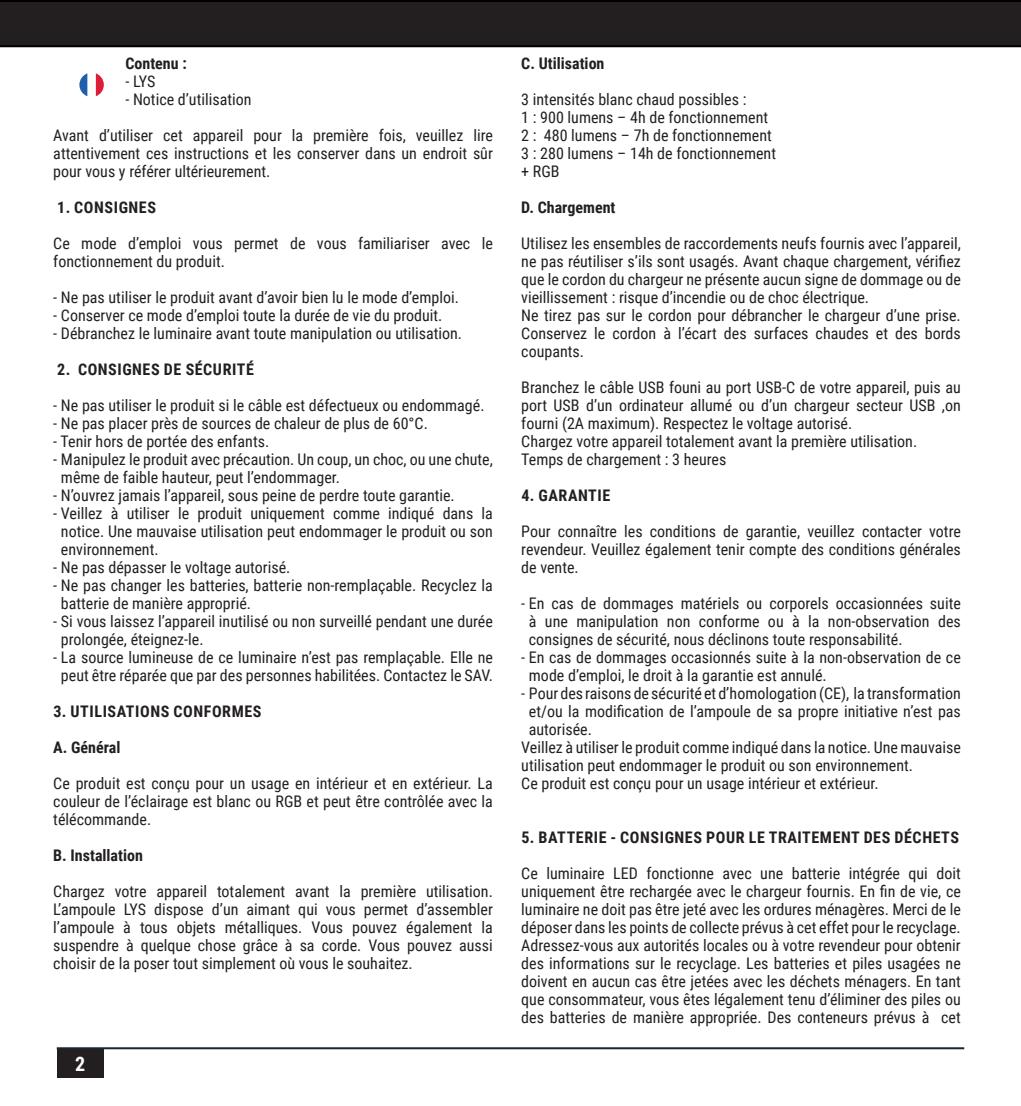
<style>
.page{position:relative;width:1021px;height:1106px;background:#fff}
.page>*{position:absolute;margin:0;border:0;box-sizing:border-box;transform-origin:0 0}
.t1{font:700 20px "Roboto Condensed";color:#fff}
.t2{font:16px/18px "Roboto Condensed";color:#231f20;text-align:justify}
.t3{font:700 16px "Roboto Condensed";letter-spacing:.035em;color:#231f20}
.t4{font:700 16px "Roboto Condensed";color:#231f20}
</style>
<div class="page">
<div style="left:57px;top:1049px;width:46px;height:28px;background:#231f20"></div>
<svg style="left:79px;top:73px;width:25px;height:24px"></svg>
<svg style="left:96px;top:73px;width:8px;height:23px"></svg>
<svg style="left:79px;top:73px;width:8px;height:23px"></svg>
<svg style="left:0;top:0;width:1020px;height:47px;background:#201c1d"></svg>
<hr style="left:57px;top:1047px;width:907px;height:2px;background:#182733">
<p class="t4" style="left:125px;top:52px;width:63px">Contenu :</p>
<p class="t2" style="left:125px;top:71px;width:31px">- LYS</p>
<p class="t2" style="left:125px;top:89px;width:128px">- Notice d’utilisation</p>
<p class="t2" style="left:53px;top:125px;width:441px">Avant d’utiliser cet appareil pour la première fois, veuillez lire attentivement ces instructions et les conserver dans un endroit sûr pour vous y référer ultérieurement.</p>
<p class="t3" style="left:57px;top:196px;width:100px">1. CONSIGNES</p>
<p class="t2" style="left:53px;top:233px;width:441px">Ce mode d’emploi vous permet de vous familiariser avec le fonctionnement du produit.</p>
<p class="t2" style="left:53px;top:287px;width:407px">- Ne pas utiliser le produit avant d’avoir bien lu le mode d’emploi.</p>
<p class="t2" style="left:53px;top:305px;width:391px">- Conserver ce mode d’emploi toute la durée de vie du produit.</p>
<p class="t2" style="left:53px;top:323px;width:410px">- Débranchez le luminaire avant toute manipulation ou utilisation.</p>
<p class="t3" style="left:57px;top:358px;width:198px">2. CONSIGNES DE SÉCURITÉ</p>
<p class="t2" style="left:53px;top:395px;width:432px">- Ne pas utiliser le produit si le câble est défectueux ou endommagé.</p>
<p class="t2" style="left:53px;top:413px;width:376px">- Ne pas placer près de sources de chaleur de plus de 60°C.</p>
<p class="t2" style="left:53px;top:431px;width:217px">- Tenir hors de portée des enfants.</p>
<p class="t2" style="left:61px;top:449px;width:433px;text-indent:-8px">- Manipulez le produit avec précaution. Un coup, un choc, ou une chute, même de faible hauteur, peut l’endommager.</p>
<p class="t2" style="left:53px;top:485px;width:403px">- N’ouvrez jamais l’appareil, sous peine de perdre toute garantie.</p>
<p class="t2" style="left:61px;top:503px;width:433px;text-indent:-8px">- Veillez à utiliser le produit uniquement comme indiqué dans la notice. Une mauvaise utilisation peut endommager le produit ou son environnement.</p>
<p class="t2" style="left:53px;top:557px;width:238px">- Ne pas dépasser le voltage autorisé.</p>
<p class="t2" style="left:61px;top:575px;width:433px;text-indent:-8px">- Ne pas changer les batteries, batterie non-remplaçable. Recyclez la batterie de manière approprié.</p>
<p class="t2" style="left:61px;top:611px;width:433px;text-indent:-8px">- Si vous laissez l’appareil inutilisé ou non surveillé pendant une durée prolongée, éteignez-le.</p>
<p class="t2" style="left:53px;top:647px;width:441px;text-align:center">- La source lumineuse de ce luminaire n’est pas remplaçable. Elle ne peut être réparée que par des personnes habilitées. Contactez le SAV.</p>
<p class="t3" style="left:54px;top:700px;width:209px">3. UTILISATIONS CONFORMES</p>
<p class="t4" style="left:53px;top:736px;width:69px">A. Général</p>
<p class="t2" style="left:53px;top:773px;width:441px">Ce produit est conçu pour un usage en intérieur et en extérieur. La couleur de l’éclairage est blanc ou RGB et peut être contrôlée avec la télécommande.</p>
<p class="t4" style="left:53px;top:844px;width:91px">B. Installation</p>
<p class="t2" style="left:53px;top:881px;width:441px">Chargez votre appareil totalement avant la première utilisation.<br>L’ampoule LYS dispose d’un aimant qui vous permet d’assembler l’ampoule à tous objets métalliques. Vous pouvez également la suspendre à quelque chose grâce à sa corde. Vous pouvez aussi choisir de la poser tout simplement où vous le souhaitez.</p>
<p class="t1" style="left:75px;top:1049px;width:12px">2</p>
<p class="t4" style="left:521px;top:52px;width:85px">C. Utilisation</p>
<p class="t2" style="left:521px;top:89px;width:227px">3 intensités blanc chaud possibles :</p>
<p class="t2" style="left:521px;top:107px;width:248px">1 : 900 lumens – 4h de fonctionnement</p>
<p class="t2" style="left:521px;top:125px;width:252px">2 : 480 lumens – 7h de fonctionnement</p>
<p class="t2" style="left:521px;top:143px;width:256px">3 : 280 lumens – 14h de fonctionnement</p>
<p class="t2" style="left:521px;top:161px;width:40px">+ RGB</p>
<p class="t4" style="left:521px;top:196px;width:96px">D. Chargement</p>
<p class="t2" style="left:521px;top:233px;width:441px">Utilisez les ensembles de raccordements neufs fournis avec l’appareil, ne pas réutiliser s’ils sont usagés. Avant chaque chargement, vérifiez que le cordon du chargeur ne présente aucun signe de dommage ou de vieillissement : risque d’incendie ou de choc électrique.</p>
<p class="t2" style="left:521px;top:305px;width:441px">Ne tirez pas sur le cordon pour débrancher le chargeur d’une prise.<br>Conservez le cordon à l’écart des surfaces chaudes et des bords coupants.</p>
<p class="t2" style="left:521px;top:377px;width:441px">Branchez le câble USB founi au port USB-C de votre appareil, puis au port USB d’un ordinateur allumé ou d’un chargeur secteur USB ,on fourni (2A maximum). Respectez le voltage autorisé.</p>
<p class="t2" style="left:521px;top:431px;width:397px">Chargez votre appareil totalement avant la première utilisation.</p>
<p class="t2" style="left:521px;top:449px;width:206px">Temps de chargement : 3 heures</p>
<p class="t3" style="left:521px;top:484px;width:90px">4. GARANTIE</p>
<p class="t2" style="left:521px;top:521px;width:441px">Pour connaître les conditions de garantie, veuillez contacter votre revendeur. Veuillez également tenir compte des conditions générales de vente.</p>
<p class="t2" style="left:529px;top:593px;width:433px;text-indent:-8px">- En cas de dommages matériels ou corporels occasionnées suite à une manipulation non conforme ou à la non-observation des consignes de sécurité, nous déclinons toute responsabilité.</p>
<p class="t2" style="left:529px;top:647px;width:433px;text-indent:-8px">- En cas de dommages occasionnés suite à la non-observation de ce mode d’emploi, le droit à la garantie est annulé.</p>
<p class="t2" style="left:529px;top:683px;width:433px;text-indent:-8px">- Pour des raisons de sécurité et d’homologation (CE), la transformation et/ou la modification de l’ampoule de sa propre initiative n’est pas autorisée.</p>
<p class="t2" style="left:521px;top:737px;width:441px">Veillez à utiliser le produit comme indiqué dans la notice. Une mauvaise utilisation peut endommager le produit ou son environnement.</p>
<p class="t2" style="left:521px;top:773px;width:359px">Ce produit est conçu pour un usage intérieur et extérieur.</p>
<p class="t3" style="left:521px;top:826px;width:439px">5. BATTERIE - CONSIGNES POUR LE TRAITEMENT DES DÉCHETS</p>
<p class="t2" style="left:521px;top:863px;width:441px">Ce luminaire LED fonctionne avec une batterie intégrée qui doit uniquement être rechargée avec le chargeur fournis. En fin de vie, ce luminaire ne doit pas être jeté avec les ordures ménagères. Merci de le déposer dans les points de collecte prévus à cet effet pour le recyclage.<br>Adressez-vous aux autorités locales ou à votre revendeur pour obtenir des informations sur le recyclage. Les batteries et piles usagées ne doivent en aucun cas être jetées avec les déchets ménagers. En tant que consommateur, vous êtes légalement tenu d’éliminer des piles ou des batteries de manière appropriée. Des conteneurs prévus à cet</p>
</div>
